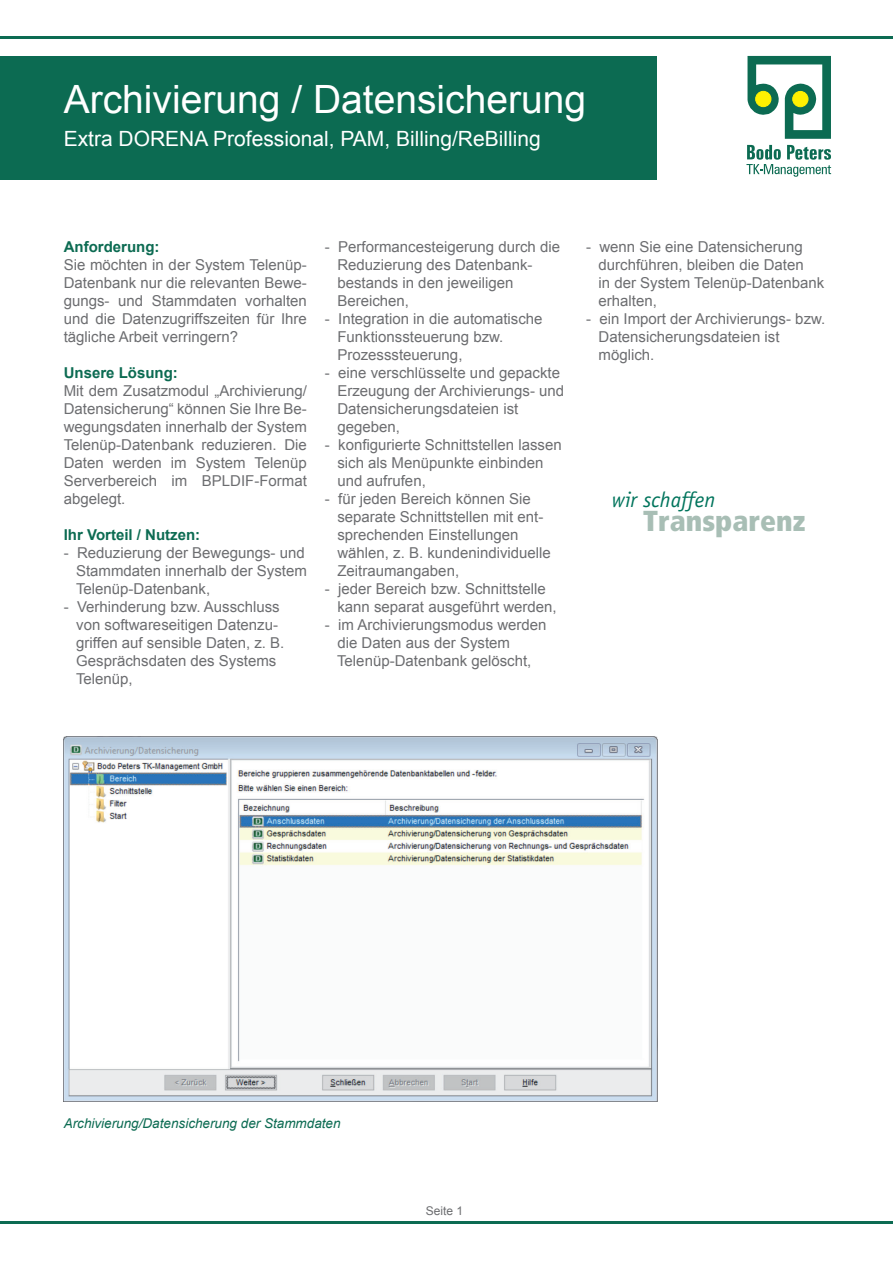
<style>
.page{position:relative;width:893px;height:1263px;background:#fff}
.page>*{position:absolute;margin:0;border:0;box-sizing:border-box;transform-origin:0 0}
.t1{font:39px "Arial";color:#fff}
.t2{font:900 condensed 28.8px "Frutiger";color:#a8beb5}
.t3{font:italic 21.6px "Officina Sans";color:#01745c}
.t4{font:21px "Arial";color:#fff}
.t5{font:15px/18px "Arial";color:#6c6d70}
.t6{font:700 15px "Arial";color:#0c6b52}
.t7{font:italic 13.5px "Arial";color:#0c6b52}
.t8{font:12px "Arial";color:#6c6d70}
</style>
<div class="page">
<hr style="left:0;top:37px;width:893px;height:2px;background:#0c6b52">
<hr style="left:0;top:1221px;width:893px;height:3px;background:#0c6b52">
<svg style="left:747px;top:56px;width:84px;height:83px"></svg>
<svg style="left:746px;top:145px;width:85px;height:32px"></svg>
<div style="left:756px;top:91px;width:15px;height:16px;background:#fff101;border-radius:50%"></div>
<div style="left:756px;top:91px;width:15px;height:16px;border:1px solid #fff101;border-radius:50%"></div>
<div style="left:793px;top:91px;width:15px;height:16px;background:#fff101;border-radius:50%"></div>
<div style="left:793px;top:91px;width:15px;height:16px;border:1px solid #fff101;border-radius:50%"></div>
<div style="left:0;top:56px;width:657px;height:124px;background:#0c6b52"></div>
<img style="left:64px;top:737px;width:594px;height:364px">
<h1 class="t1" style="left:64px;top:74px;width:524px">Archivierung / Datensicherung</h1>
<h3 class="t4" style="left:64px;top:125px;width:478px">Extra DORENA Professional, PAM, Billing/ReBilling</h3>
<p class="t6" style="left:64px;top:237px;width:97px">Anforderung:</p>
<p class="t5" style="left:64px;top:256px;width:245px;text-align:justify">Sie möchten in der System Telenüp-Datenbank nur die relevanten Bewe&shy;gungs- und Stammdaten vorhalten und die Datenzugriffszeiten für Ihre tägliche Arbeit verringern?</p>
<p class="t6" style="left:64px;top:363px;width:116px">Unsere Lösung:</p>
<p class="t5" style="left:64px;top:382px;width:245px;text-align:justify">Mit dem Zusatzmodul „Archivierung/ Datensicherung“ können Sie Ihre Be&shy;wegungsdaten innerhalb der System Telenüp-Datenbank reduzieren. Die Daten werden im System Telenüp Serverbereich im BPLDIF-Format abgelegt.</p>
<p class="t6" style="left:64px;top:525px;width:138px">Ihr Vorteil / Nutzen:</p>
<p class="t5" style="left:76px;top:544px;width:232px;text-indent:-12px">- Reduzierung der Bewegungs- und<br>Stammdaten innerhalb der System<br>Telenüp-Datenbank,</p>
<p class="t5" style="left:76px;top:598px;width:210px;text-indent:-12px">- Verhinderung bzw. Ausschluss von softwareseitigen Datenzu&shy;griffen auf sensible Daten, z. B.<br>Gesprächsdaten des Systems<br>Telenüp,</p>
<p class="t5" style="left:337px;top:238px;width:224px;text-indent:-13px">- Performancesteigerung durch die<br>Reduzierung des Datenbank&shy;bestands in den jeweiligen<br>Bereichen,</p>
<p class="t5" style="left:337px;top:310px;width:207px;text-indent:-13px">- Integration in die automatische<br>Funktionssteuerung bzw.<br>Prozesssteuerung,</p>
<p class="t5" style="left:337px;top:364px;width:228px;text-indent:-13px">- eine verschlüsselte und gepackte<br>Erzeugung der Archivierungs- und<br>Datensicherungsdateien ist gegeben,</p>
<p class="t5" style="left:337px;top:436px;width:226px;text-indent:-13px">- konfigurierte Schnittstellen lassen sich als Menüpunkte einbinden und aufrufen,</p>
<p class="t5" style="left:337px;top:490px;width:215px;text-indent:-13px">- für jeden Bereich können Sie separate Schnittstellen mit ent&shy;sprechenden Einstellungen wählen, z. B. kundenindividuelle<br>Zeitraumangaben,</p>
<p class="t5" style="left:337px;top:580px;width:221px;text-indent:-13px">- jeder Bereich bzw. Schnittstelle kann separat ausgeführt werden,</p>
<p class="t5" style="left:337px;top:616px;width:211px;text-indent:-12px">- im Archivierungsmodus werden die Daten aus der System<br>Telenüp-Datenbank gelöscht,</p>
<p class="t5" style="left:599px;top:238px;width:227px;text-indent:-13px">- wenn Sie eine Datensicherung durchführen, bleiben die Daten<br>in der System Telenüp-Datenbank erhalten,</p>
<p class="t5" style="left:599px;top:310px;width:228px;text-indent:-13px">- ein Import der Archivierungs- bzw.<br>Datensicherungsdateien ist möglich.</p>
<h3 class="t3" style="left:612px;top:488px;width:105px">wir schaffen</h3>
<h2 class="t2" style="left:643px;top:504px;width:164px">Transparenz</h2>
<p class="t7" style="left:64px;top:1115px;width:278px">Archivierung/Datensicherung der Stammdaten</p>
<p class="t8" style="left:426px;top:1203px;width:39px">Seite 1</p>
</div>
